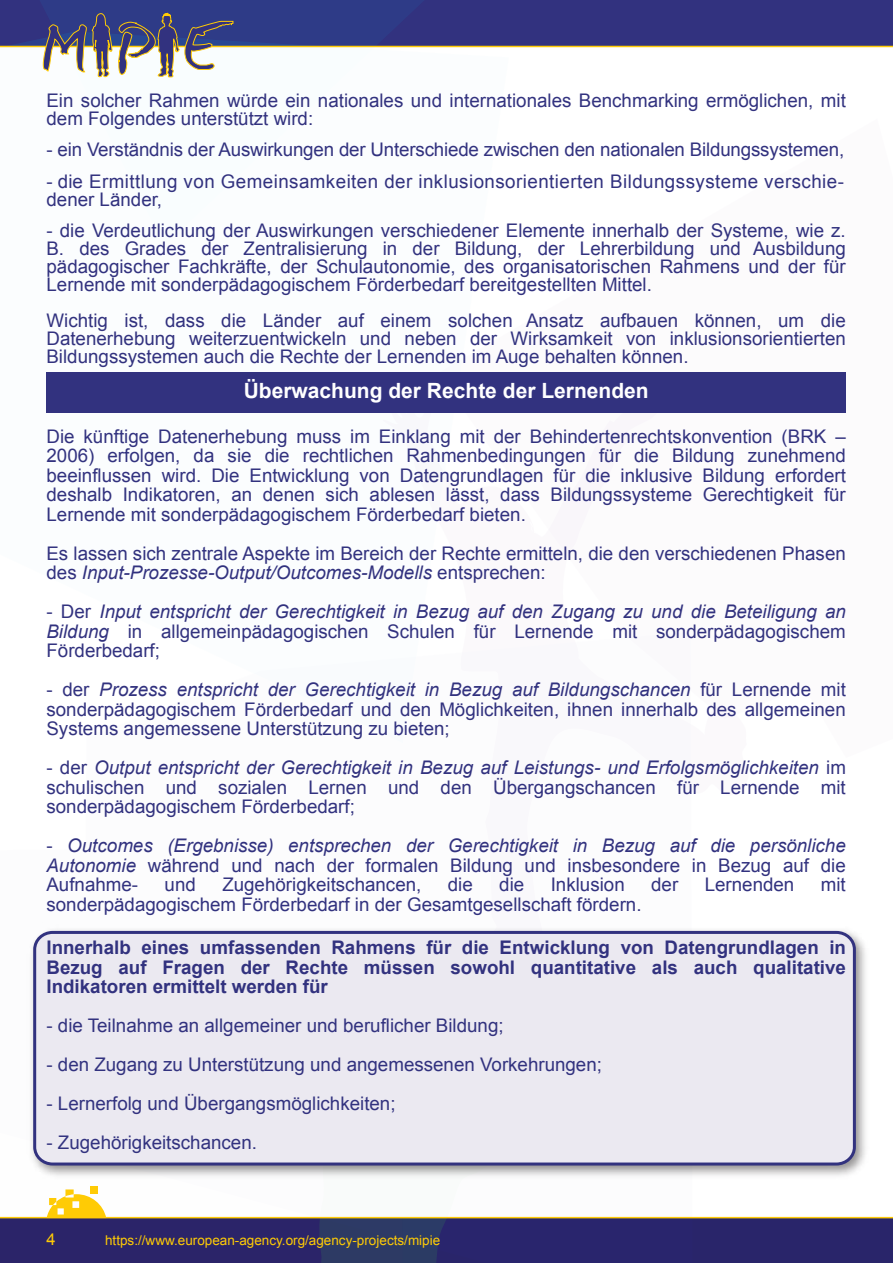
<style>
.page{position:relative;width:893px;height:1263px;background:#fff}
.page>*{position:absolute;margin:0;border:0;box-sizing:border-box;transform-origin:0 0}
.t1{font:700 21px "Arial";color:#fff}
.t2{font:18.75px/19.5px "Arial";color:#32327f;text-align:justify}
.t3{font:700 18.75px/19.5px "Arial";color:#32327f;text-align:justify}
.t4{font:italic 18.75px/19.5px "Arial";color:#32327f;text-align:justify}
.t5{font:18.75px/18px "Arial";letter-spacing:.025em;color:#32327f}
.t6{font:16.5px "Arial";color:#ffcb05}
.t7{font:13.5px "Arial";color:#ffcb05}
.s1{font-style:italic}
.s2{font-style:normal}
</style>
<div class="page">
<div style="left:0;top:0;width:893px;height:46px;background:#32327f"></div>
<div style="left:0;top:1217px;width:893px;height:46px;background:#29256a"></div>
<svg style="left:182px;top:1218px;width:443px;height:45px"></svg>
<svg style="left:4px;top:39px;width:494px;height:7px"></svg>
<hr style="left:0;top:46px;width:893px;height:1px;background:#ffcb05">
<div style="left:91px;top:1186px;width:7px;height:8px;background:#ffcb05"></div>
<svg style="left:47px;top:1189px;width:59px;height:28px"></svg>
<hr style="left:0;top:1217px;width:893px;height:1px;background:#ffcb05">
<svg style="left:43px;top:12px;width:191px;height:66px"></svg>
<img style="left:31px;top:928px;width:835px;height:250px">
<div style="left:35px;top:932px;width:819px;height:232px;background:#ebe9f1;border-radius:17px"></div>
<div style="left:33px;top:931px;width:823px;height:234px;border:3px solid #32327f;border-radius:17px"></div>
<div style="left:46px;top:372px;width:800px;height:40px;background:#32327f"></div>
<p class="t2" style="left:46px;top:91px;width:801px;line-height:18px">Ein solcher Rahmen würde ein nationales und internationales Benchmarking ermöglichen, mit dem Folgendes unterstützt wird:</p>
<p class="t2" style="left:46px;top:140px;width:799px">- ein Verständnis der Auswirkungen der Unterschiede zwischen den nationalen Bildungssystemen,</p>
<p class="t5" style="left:46px;top:172px;width:799px">- die Ermittlung von Gemeinsamkeiten der inklusionsorientierten Bildungssysteme verschie&shy;dener Länder,</p>
<p class="t2" style="left:46px;top:222px;width:801px;line-height:18px">- die Verdeutlichung der Auswirkungen verschiedener Elemente innerhalb der Systeme, wie z.<br>B. des Grades der Zentralisierung in der Bildung, der Lehrerbildung und Ausbildung pädagogischer Fachkräfte, der Schulautonomie, des organisatorischen Rahmens und der für Lernende mit sonderpädagogischem Förderbedarf bereitgestellten Mittel.</p>
<p class="t2" style="left:46px;top:312px;width:801px;line-height:18px">Wichtig ist, dass die Länder auf einem solchen Ansatz aufbauen können, um die Datenerhebung weiterzuentwickeln und neben der Wirksamkeit von inklusionsorientierten Bildungssystemen auch die Rechte der Lernenden im Auge behalten können.</p>
<p class="t1" style="left:244px;top:376px;width:406px">Überwachung der Rechte der Lernenden</p>
<p class="t2" style="left:46px;top:426px;width:801px">Die künftige Datenerhebung muss im Einklang mit der Behindertenrechtskonvention (BRK – 2006) erfolgen, da sie die rechtlichen Rahmenbedingungen für die Bildung zunehmend beeinflussen wird. Die Entwicklung von Datengrundlagen für die inklusive Bildung erfordert deshalb Indikatoren, an denen sich ablesen lässt, dass Bildungssysteme Gerechtigkeit für Lernende mit sonderpädagogischem Förderbedarf bieten.</p>
<p class="t2" style="left:46px;top:543px;width:801px">Es lassen sich zentrale Aspekte im Bereich der Rechte ermitteln, die den verschiedenen Phasen des <span class="s1">Input-Prozesse-Output/Outcomes-Modells</span> entsprechen:</p>
<p class="t2" style="left:46px;top:602px;width:801px">- Der <span class="s1">Input entspricht der Gerechtigkeit in Bezug auf den Zugang zu und die Beteiligung an Bildung</span> in allgemeinpädagogischen Schulen für Lernende mit sonderpädagogischem Förderbedarf;</p>
<p class="t2" style="left:46px;top:680px;width:801px">- der <span class="s1">Prozess entspricht der Gerechtigkeit in Bezug auf Bildungschancen</span> für Lernende mit sonderpädagogischem Förderbedarf und den Möglichkeiten, ihnen innerhalb des allgemeinen Systems angemessene Unterstützung zu bieten;</p>
<p class="t2" style="left:46px;top:758px;width:801px">- der <span class="s1">Output entspricht der Gerechtigkeit in Bezug auf Leistungs- und Erfolgsmöglichkeiten</span> im schulischen und sozialen Lernen und den Übergangschancen für Lernende mit sonderpädagogischem Förderbedarf;</p>
<p class="t4" style="left:46px;top:836px;width:801px"><span class="s2">-</span> Outcomes (Ergebnisse) entsprechen der Gerechtigkeit in Bezug auf die persönliche Autonomie <span class="s2">während und nach der formalen Bildung und insbesondere in Bezug auf die Aufnahme-</span></p>
<p class="t2" style="left:165px;top:875px;width:33px">und</p>
<p class="t2" style="left:222px;top:875px;width:201px">Zugehörigkeitschancen,</p>
<p class="t2" style="left:448px;top:875px;width:27px">die</p>
<p class="t2" style="left:499px;top:875px;width:27px">die</p>
<p class="t2" style="left:551px;top:875px;width:75px">Inklusion</p>
<p class="t2" style="left:651px;top:875px;width:29px">der</p>
<p class="t2" style="left:705px;top:875px;width:91px">Lernenden</p>
<p class="t2" style="left:821px;top:875px;width:26px">mit</p>
<p class="t2" style="left:46px;top:894px;width:597px">sonderpädagogischem Förderbedarf in der Gesamtgesellschaft fördern.</p>
<p class="t3" style="left:46px;top:938px;width:801px">Innerhalb eines umfassenden Rahmens für die Entwicklung von Datengrundlagen in Bezug auf Fragen der Rechte müssen sowohl quantitative als auch qualitative Indikatoren ermittelt werden für</p>
<p class="t2" style="left:46px;top:1016px;width:459px">- die Teilnahme an allgemeiner und beruflicher Bildung;</p>
<p class="t2" style="left:46px;top:1055px;width:557px">- den Zugang zu Unterstützung und angemessenen Vorkehrungen;</p>
<p class="t2" style="left:46px;top:1094px;width:351px">- Lernerfolg und Übergangsmöglichkeiten;</p>
<p class="t2" style="left:46px;top:1133px;width:212px">- Zugehörigkeitschancen.</p>
<p class="t6" style="left:47px;top:1229px;width:11px">4</p>
<p class="t7" style="left:105px;top:1232px;width:337px">https://www.european-agency.org/agency-projects/mipie</p>
</div>
